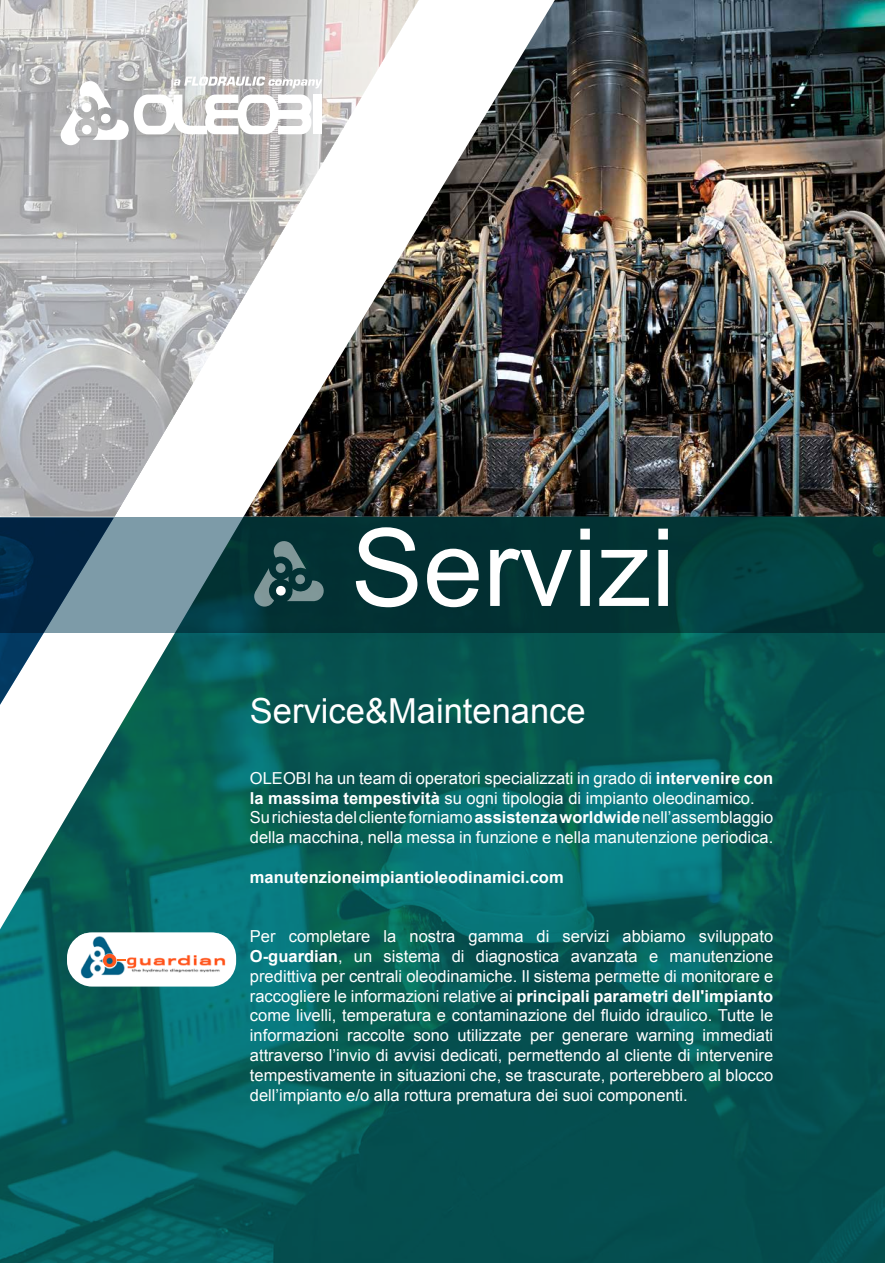
<style>
.page{position:relative;width:885px;height:1263px;background:#fff}
.page>*{position:absolute;margin:0;border:0;box-sizing:border-box;transform-origin:0 0}
.t1{font:108px "Arial";color:#fff}
.t2{font:34.5px "Arial";color:#fff}
.t3{font:16.5px/19.8px "Arial";color:#fff}
.t4{font:700 16.5px "Arial";color:#fff}
.s1{font-weight:700}
</style>
<div class="page">
<svg style="left:0;top:0;width:243px;height:516px;background:#c1c2c3"></svg>
<img style="left:0;top:516px;width:884px;height:747px">
<img style="left:243px;top:0;width:641px;height:517px">
<svg style="left:61px;top:77px;width:261px;height:68px"></svg>
<div style="left:313px;top:95px;width:9px;height:39px;background:#fff"></div>
<svg style="left:0;top:517px;width:884px;height:115px;background:#154349"></svg>
<svg style="left:254px;top:540px;width:71px;height:67px;background:#2c5355"></svg>
<div style="left:67px;top:932px;width:169px;height:54px;background:#fff;border-radius:25px"></div>
<img style="left:78px;top:933px;width:149px;height:46px">
<svg style="left:103px;top:954px;width:22px;height:13px"></svg>
<h1 class="t1" style="left:351px;top:497px;width:326px">Servizi</h1>
<h2 class="t2" style="left:250px;top:688px;width:337px">Service&amp;Maintenance</h2>
<p class="t3" style="left:250px;top:768px;width:525px">OLEOBI ha un team di operatori specializzati in grado di <span class="s1">intervenire con la massima tempestività</span> su ogni tipologia di impianto oleodinamico.<br>Su richiesta del cliente forniamo <span class="s1">assistenza worldwide</span> nell’assemblaggio della macchina, nella messa in funzione e nella manutenzione periodica.</p>
<p class="t4" style="left:250px;top:866px;width:315px">manutenzioneimpiantioleodinamici.com</p>
<p class="t3" style="left:250px;top:927px;width:524px;text-align:justify">Per completare la nostra gamma di servizi abbiamo sviluppato <span class="s1">O-guardian</span>, un sistema di diagnostica avanzata e manutenzione predittiva per centrali oleodinamiche. Il sistema permette di monitorare e raccogliere le informazioni relative ai <span class="s1">principali parametri dell'impianto </span>come livelli, temperatura e contaminazione del fluido idraulico. Tutte le informazioni raccolte sono utilizzate per generare warning immediati attraverso l’invio di avvisi dedicati, permettendo al cliente di intervenire tempestivamente in situazioni che, se trascurate, porterebbero al blocco dell’impianto e/o alla rottura prematura dei suoi componenti.</p>
</div>
